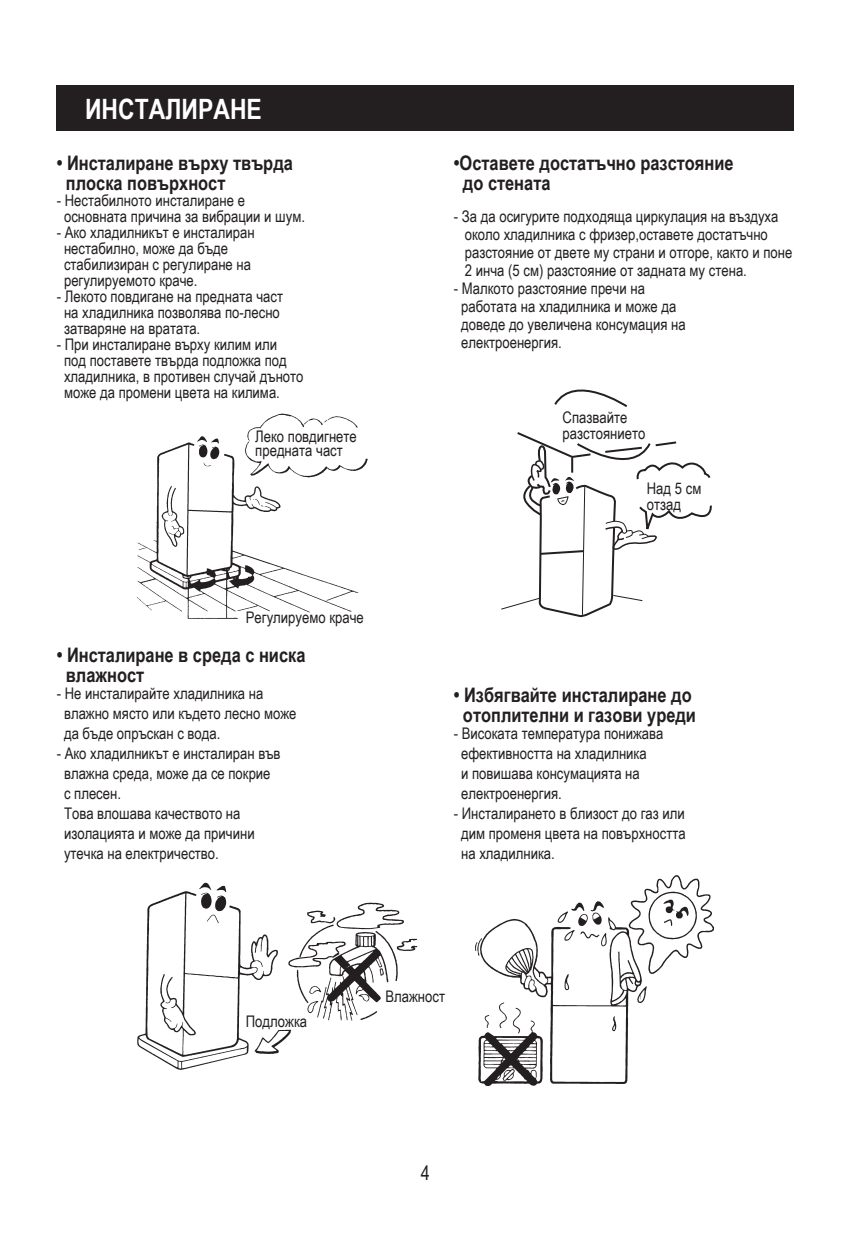
<style>
.page{position:relative;width:851px;height:1248px;background:#fff}
.page>*{position:absolute;margin:0;border:0;box-sizing:border-box;transform-origin:0 0}
.t1{font:700 28px "Arial Narrow";color:#fff}
.t2{font:700 20px/20px "Arial Narrow";color:#231f20}
.t3{font:16px/20px "Arial Narrow";color:#231f20}
</style>
<div class="page">
<img style="left:138px;top:875px;width:575px;height:209px">
<div style="left:57px;top:85px;width:737px;height:45px;background:#231f20"></div>
<img style="left:137px;top:413px;width:231px;height:206px">
<svg style="left:501px;top:389px;width:211px;height:229px"></svg>
<h1 class="t1" style="left:85px;top:88px;width:178px">ИНСТАЛИРАНЕ</h1>
<p class="t2" style="left:66px;top:152px;width:228px;text-indent:-9px">• Инсталиране върху твърда плоска повърхност</p>
<p class="t3" style="left:64px;top:192px;width:242px;line-height:16px;text-indent:-7px">- Нестабилното инсталиране е основната причина за вибрации и шум.</p>
<p class="t3" style="left:64px;top:224px;width:192px;line-height:16px;text-indent:-7px">- Ако хладилникът е инсталиран нестабилно, може да бъде стабилизиран с регулиране на регулируемото краче.</p>
<p class="t3" style="left:64px;top:288px;width:220px;line-height:16px;text-indent:-7px">- Лекото повдигане на предната част на хладилника позволява по-лесно затваряне на вратата.</p>
<p class="t3" style="left:64px;top:336px;width:241px;line-height:16px;text-indent:-7px">- При инсталиране върху килим или<br>под поставете твърда подложка под хладилника, в противен случай дъното може да промени цвета на килима.</p>
<p class="t2" style="left:463px;top:152px;width:272px;text-indent:-9px">•Оставете достатъчно разстояние до стената</p>
<p class="t3" style="left:464px;top:207px;width:329px;line-height:18px;text-indent:-11px">- За да осигурите подходяща циркулация на въздуха около хладилника с фризер,оставете достатъчно разстояние от двете му страни и отгоре, както и поне 2 инча (5 см) разстояние от задната му стена.</p>
<p class="t3" style="left:461px;top:279px;width:226px;line-height:18px;text-indent:-7px">- Малкото разстояние пречи на работата на хладилника и може да доведе до увеличена консумация на електроенергия.</p>
<p class="t3" style="left:562px;top:407px;width:66px">Спазвайте</p>
<p class="t3" style="left:255px;top:426px;width:103px">Леко повдигнете</p>
<p class="t3" style="left:562px;top:423px;width:84px">разстоянието</p>
<p class="t3" style="left:255px;top:440px;width:89px">предната част</p>
<p class="t3" style="left:246px;top:606px;width:119px">Регулируемо краче</p>
<p class="t2" style="left:66px;top:644px;width:241px;text-indent:-9px">• Инсталиране в среда с ниска влажност</p>
<p class="t3" style="left:64px;top:682px;width:234px;text-indent:-7px">- Не инсталирайте хладилника на влажно място или където лесно може да бъде опръскан с вода.</p>
<p class="t3" style="left:64px;top:742px;width:218px;text-indent:-7px">- Ако хладилникът е инсталиран във влажна среда, може да се покрие с плесен.<br>Това влошава качеството на изолацията и може да причини утечка на електричество.</p>
<p class="t3" style="left:646px;top:479px;width:56px;line-height:16px">Над 5 см отзад</p>
<p class="t2" style="left:454px;top:684px;width:243px;text-align:center">• Избягвайте инсталиране до отоплителни и газови уреди</p>
<p class="t3" style="left:461px;top:722px;width:204px;text-indent:-7px">- Високата температура понижава ефективността на хладилника<br>и повишава консумацията на електроенергия.</p>
<p class="t3" style="left:461px;top:802px;width:226px;text-align:justify;text-indent:-7px">- Инсталирането в близост до газ или дим променя цвета на повърхността на хладилника.</p>
<p class="t3" style="left:246px;top:1010px;width:63px">Подложка</p>
<p class="t3" style="left:385px;top:985px;width:61px">Влажност</p>
</div>
